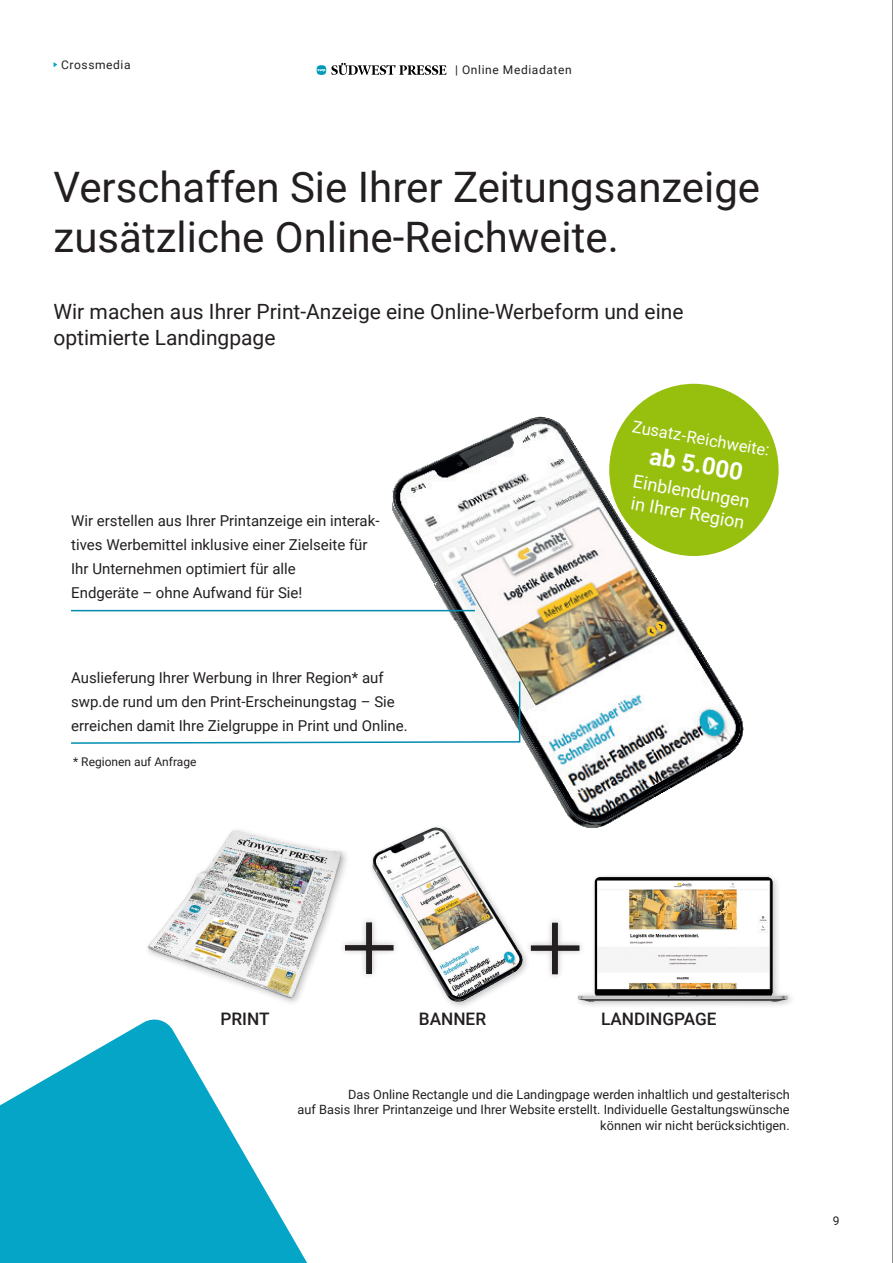
<style>
.page{position:relative;width:893px;height:1263px;background:#fff}
.page>*{position:absolute;margin:0;border:0;box-sizing:border-box;transform-origin:0 0}
.t1{font:300 99.6px "Roboto";color:#231f20}
.SWP_Headline_14{font:42px/50.4px "Roboto";color:#231f20}
.t2{font:700 24px "Roboto";color:#fff}
.SWP_Headline_14-2{font:21px/25.2px "Roboto";color:#231f20}
.t3{font:18px "Roboto";color:#fff}
.t4{font:500 17.25px "Roboto";color:#231f20}
.t5{font:16.5px "Roboto";color:#fff}
.SWP_Fließtext_8_5{font:15px/24px "Roboto";color:#231f20}
.t6{font:12.75px "Roboto";color:#231f20}
.t7{font:12px "Roboto";letter-spacing:.05em;color:#231f20}
.t8{font:12px "Roboto";color:#231f20}
</style>
<div class="page">
<svg style="left:0;top:1019px;width:307px;height:244px;fill:#05a5c8"></svg>
<svg style="left:54px;top:62px;width:3px;height:5px"></svg>
<img style="left:372px;top:827px;width:150px;height:174px">
<img style="left:147px;top:830px;width:200px;height:170px">
<img style="left:578px;top:876px;width:213px;height:130px">
<div style="left:339px;top:916px;width:61px;height:64px;background:#231f20;opacity:.29"></div>
<div style="left:525px;top:916px;width:61px;height:65px;background:#231f20;opacity:.29"></div>
<svg style="left:331px;top:63px;width:116px;height:12px"></svg>
<div style="left:317px;top:65px;width:9px;height:10px;background:#0099b8;border-radius:50%"></div>
<svg style="left:317px;top:69px;width:8px;height:3px"></svg>
<img style="left:391px;top:416px;width:353px;height:411px">
<hr style="left:71px;top:610px;width:404px;height:1px;background:#008db0">
<svg style="left:71px;top:680px;width:450px;height:64px"></svg>
<div style="left:609px;top:384px;width:170px;height:172px;background:#97bf0d;border-radius:50%"></div>
<hr style="left:892px;top:0;width:1px;height:1263px;background:#231f20">
<p class="t7" style="left:61px;top:56px;width:71px">Crossmedia</p>
<p class="t7" style="left:455px;top:62px;width:118px">| Online Mediadaten</p>
<p class="SWP_Headline_14" style="left:54px;top:160px;width:708px">Verschaffen Sie Ihrer Zeitungsanzeige zusätzliche Online-Reichweite.</p>
<p class="SWP_Headline_14-2" style="left:54px;top:299px;width:631px">Wir machen aus Ihrer Print-Anzeige eine Online-Werbeform und eine optimierte Landingpage</p>
<p class="SWP_Fließtext_8_5" style="left:71px;top:508px;width:310px">Wir erstellen aus Ihrer Printanzeige ein interak&shy;tives Werbemittel inklusive einer Zielseite für Ihr Unternehmen optimiert für alle<br>Endgeräte – ohne Aufwand für Sie!</p>
<p class="SWP_Fließtext_8_5" style="left:71px;top:665px;width:338px">Auslieferung Ihrer Werbung in Ihrer Region* auf swp.de rund um den Print-Erscheinungstag – Sie erreichen damit Ihre Zielgruppe in Print und Online.</p>
<p class="t8" style="left:73px;top:753px;width:125px">* Regionen auf Anfrage</p>
<p class="t5" style="left:634px;top:415px;width:141px;rotate:10deg">Zusatz-Reichweite:</p>
<p class="t2" style="left:653px;top:439px;width:96px;rotate:10deg">ab 5.000</p>
<p class="t3" style="left:636px;top:469px;width:120px;rotate:10deg">Einblendungen</p>
<p class="t3" style="left:633px;top:490px;width:117px;rotate:10deg">in Ihrer Region</p>
<p class="t1" style="left:341px;top:876px;width:58px">+</p>
<p class="t1" style="left:527px;top:876px;width:58px">+</p>
<p class="t4" style="left:221px;top:1007px;width:51px">PRINT</p>
<p class="t4" style="left:419px;top:1006px;width:69px">BANNER</p>
<p class="t4" style="left:601px;top:1006px;width:117px">LANDINGPAGE</p>
<p class="t6" style="left:348px;top:1085px;width:443px">Das Online Rectangle und die Landingpage werden inhaltlich und gestalterisch</p>
<p class="t6" style="left:298px;top:1101px;width:494px">auf Basis Ihrer Printanzeige und Ihrer Website erstellt. Individuelle Gestaltungswünsche</p>
<p class="t6" style="left:600px;top:1116px;width:191px">können wir nicht berücksichtigen.</p>
<p class="t7" style="left:833px;top:1212px;width:8px">9</p>
</div>
